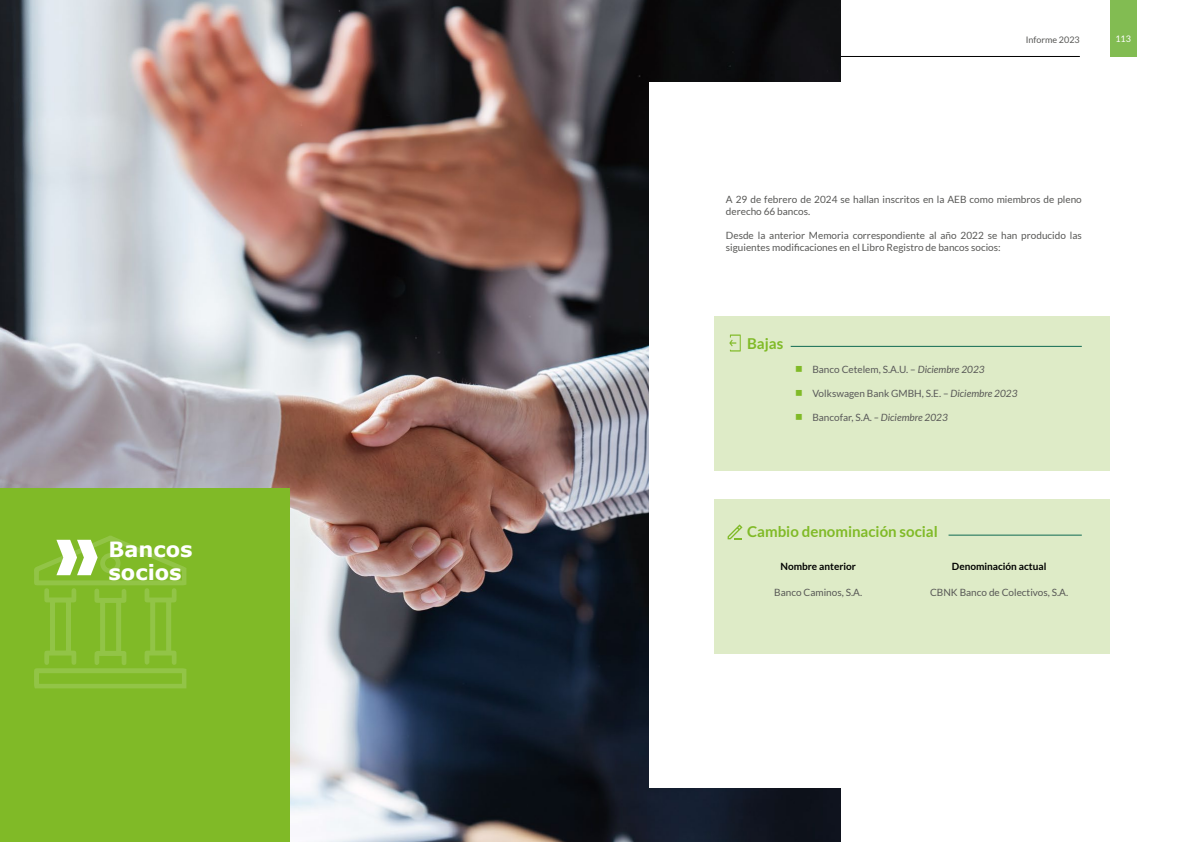
<style>
.page{position:relative;width:1191px;height:842px;background:#fff}
.page>*{position:absolute;margin:0;border:0;box-sizing:border-box;transform-origin:0 0}
.t1{font:700 21px/22.7px "Verdana";color:#fff}
.t2{font:700 15px "Lato";color:#80ba27}
.t3{font:10px/12px "Lato";color:#585856}
.t4{font:10px "Lato";color:#595959}
.t5{font:700 10px "Lato";color:#000}
.t6{font:italic 10px "Lato";color:#585856}
.t7{font:9px "Lato";color:#585856}
.t8{font:9px "Lato";color:#fff}
.s1{font-family:"Montserrat";font-size:15px;color:#80ba27}
.s2{font-style:italic;color:#585856}
.s3{font-family:"Montserrat";font-style:normal;font-size:15px;color:#80ba27}
.s4{font-style:normal;color:#595959}
</style>
<div class="page">
<div style="left:1110px;top:0;width:26px;height:57px;background:#82bc52"></div>
<hr style="left:651px;top:56px;width:428px;height:1px;background:#000">
<img style="left:0;top:0;width:840px;height:842px">
<div style="left:0;top:488px;width:290px;height:354px;background:#80ba27"></div>
<svg style="left:34px;top:536px;width:152px;height:152px"></svg>
<div style="left:649px;top:82px;width:488px;height:706px;background:#fff"></div>
<div style="left:714px;top:499px;width:396px;height:154px;background:#deebc7"></div>
<div style="left:714px;top:316px;width:396px;height:155px;background:#deebc7"></div>
<hr style="left:790px;top:346px;width:291px;height:1px;background:#0e6952">
<hr style="left:948px;top:535px;width:133px;height:1px;background:#0e6952">
<svg style="left:727px;top:524px;width:15px;height:15px"></svg>
<svg style="left:729px;top:334px;width:11px;height:17px"></svg>
<h1 class="t1" style="left:108px;top:538px;width:86px">Bancos socios</h1>
<p class="t7" style="left:1025px;top:35px;width:56px">Informe 2023</p>
<p class="t8" style="left:1115px;top:34px;width:17px">113</p>
<p class="t3" style="left:726px;top:193px;width:357px">A 29 de febrero de 2024 se hallan inscritos en la AEB como miembros de pleno derecho 66 bancos.</p>
<p class="t3" style="left:726px;top:229px;width:357px">Desde la anterior Memoria correspondiente al año 2022 se han producido las siguientes modificaciones en el Libro Registro de bancos socios:</p>
<h2 class="t2" style="left:747px;top:335px;width:38px">Bajas</h2>
<p class="t4" style="left:794px;top:363px;width:192px"><span class="s1">■</span> Banco Cetelem, S.A.U. – <span class="s2">Diciembre 2023</span></p>
<p class="t4" style="left:794px;top:387px;width:225px"><span class="s1">■</span> Volkswagen Bank GMBH, S.E. – <span class="s2">Diciembre 2023</span></p>
<p class="t6" style="left:794px;top:411px;width:155px"><span class="s3">■</span> <span class="s4">Bancofar, S.A.</span> – Diciembre 2023</p>
<h2 class="t2" style="left:747px;top:523px;width:192px">Cambio denominación social</h2>
<p class="t5" style="left:780px;top:561px;width:77px">Nombre anterior</p>
<p class="t5" style="left:952px;top:561px;width:96px">Denominación actual</p>
<p class="t3" style="left:774px;top:586px;width:89px">Banco Caminos, S.A.</p>
<p class="t3" style="left:930px;top:586px;width:140px">CBNK Banco de Colectivos, S.A.</p>
</div>
